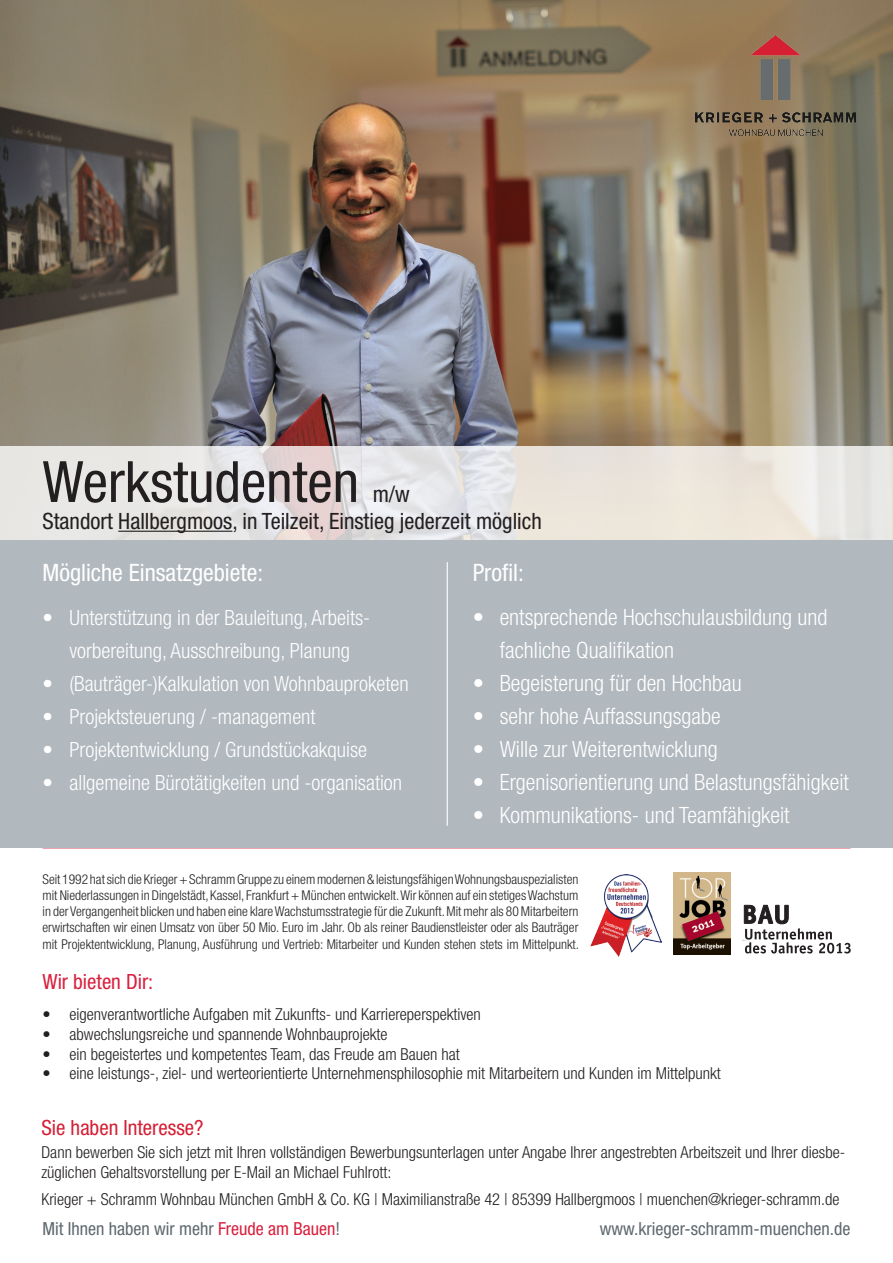
<style>
.page{position:relative;width:893px;height:1263px;background:#fff}
.page>*{position:absolute;margin:0;border:0;box-sizing:border-box;transform-origin:0 0}
.t1{font:condensed 57px "Helvetica Neue";color:#231f20}
.t2{font:condensed 24px "Helvetica Neue";color:#fff}
.t3{font:300 condensed 22.5px/33px "Helvetica Neue";color:#fff}
.t4{font:condensed 22.5px/27px "Helvetica Neue";color:#231f20}
.t5{font:300 condensed 21px/33px "Helvetica Neue";color:#fff;text-align:center}
.t6{font:condensed 21px "Helvetica Neue";color:#d51f35}
.t7{font:condensed 21px "Helvetica Neue";color:#da1f3d}
.t8{font:condensed 18px "Helvetica Neue";color:#5f696f}
.t9{font:300 condensed 16.5px/19.8px "Helvetica Neue";color:#231f20}
.t10{font:300 condensed 13.5px/16.2px "Helvetica Neue";color:#231f20;text-align:justify}
.s1{color:#da1f3d}
</style>
<div class="page">
<img style="left:0;top:0;width:893px;height:446px">
<img style="left:591px;top:874px;width:71px;height:82px">
<img style="left:674px;top:872px;width:56px;height:82px">
<svg style="left:743px;top:904px;width:108px;height:50px"></svg>
<div style="left:0;top:540px;width:893px;height:308px;background:#b1b8be"></div>
<hr style="left:447px;top:562px;width:1px;height:264px;background:#fff">
<svg style="left:0;top:446px;width:893px;height:94px;background:#e8e4e1"></svg>
<hr style="left:118px;top:531px;width:114px;height:1px;background:#231f20">
<img style="left:695px;top:35px;width:160px;height:100px">
<h1 class="t1" style="left:43px;top:449px;width:318px">Werkstudenten</h1>
<h3 class="t4" style="left:43px;top:480px;width:501px;text-indent:330px">m/w<br>Standort Hallbergmoos, in Teilzeit, Einstieg jederzeit möglich</h3>
<h2 class="t2" style="left:43px;top:559px;width:222px">Mögliche Einsatzgebiete:</h2>
<p class="t5" style="left:43px;top:601px;width:329px">• Unterstützung in der Bauleitung, Arbeits&shy;vorbereitung, Ausschreibung, Planung</p>
<p class="t5" style="left:43px;top:667px;width:368px">• (Bauträger-)Kalkulation von Wohnbauproketen</p>
<p class="t5" style="left:43px;top:700px;width:275px">• Projektsteuerung / -management</p>
<p class="t5" style="left:43px;top:733px;width:326px">• Projektentwicklung / Grundstückakquise</p>
<p class="t5" style="left:43px;top:766px;width:361px">• allgemeine Bürotätigkeiten und -organisation</p>
<h2 class="t2" style="left:473px;top:559px;width:53px">Profil:</h2>
<h3 class="t3" style="left:500px;top:600px;width:329px;text-indent:-27px">• entsprechende Hochschulausbildung und fachliche Qualifikation</h3>
<h3 class="t3" style="left:473px;top:666px;width:270px">• Begeisterung für den Hochbau</h3>
<h3 class="t3" style="left:473px;top:699px;width:249px">• sehr hohe Auffassungsgabe</h3>
<h3 class="t3" style="left:473px;top:732px;width:247px">• Wille zur Weiterentwicklung</h3>
<h3 class="t3" style="left:473px;top:765px;width:378px">• Ergenisorientierung und Belastungsfähigkeit</h3>
<h3 class="t3" style="left:473px;top:798px;width:318px">• Kommunikations- und Teamfähigkeit</h3>
<p class="t10" style="left:43px;top:871px;width:538px">Seit 1992 hat sich die Krieger + Schramm Gruppe zu einem modernen &amp; leistungsfähigen Wohnungsbauspezialisten mit Niederlassungen in Dingelstädt, Kassel, Frankfurt + München entwickelt. Wir können auf ein stetiges Wachstum in der Vergangenheit blicken und haben eine klare Wachstumsstrategie für die Zukunft. Mit mehr als 80 Mitarbeitern erwirtschaften wir einen Umsatz von über 50 Mio. Euro im Jahr. Ob als reiner Baudienstleister oder als Bauträger mit Projektentwicklung, Planung, Ausführung und Vertrieb: Mitarbeiter und Kunden stehen stets im Mittelpunkt.</p>
<p class="t7" style="left:43px;top:970px;width:112px">Wir bieten Dir:</p>
<p class="t9" style="left:43px;top:1004px;width:440px">• eigenverantwortliche Aufgaben mit Zukunfts- und Karriereperspektiven</p>
<p class="t9" style="left:43px;top:1024px;width:346px">• abwechslungsreiche und spannende Wohnbauprojekte</p>
<p class="t9" style="left:43px;top:1044px;width:419px">• ein begeistertes und kompetentes Team, das Freude am Bauen hat</p>
<p class="t9" style="left:43px;top:1063px;width:680px">• eine leistungs-, ziel- und werteorientierte Unternehmensphilosophie mit Mitarbeitern und Kunden im Mittelpunkt</p>
<p class="t6" style="left:41px;top:1115px;width:164px">Sie haben Interesse?</p>
<p class="t9" style="left:41px;top:1142px;width:805px">Dann bewerben Sie sich jetzt mit Ihren vollständigen Bewerbungsunterlagen unter Angabe Ihrer angestrebten Arbeitszeit und Ihrer diesbe&shy;züglichen Gehaltsvorstellung per E-Mail an Michael Fuhlrott:</p>
<p class="t9" style="left:41px;top:1189px;width:799px">Krieger + Schramm Wohnbau München GmbH &amp; Co. KG | Maximilianstraße 42 | 85399 Hallbergmoos | muenchen@krieger-schramm.de</p>
<p class="t8" style="left:43px;top:1218px;width:299px">Mit Ihnen haben wir mehr <span class="s1">Freude am Bauen</span>!</p>
<p class="t8" style="left:600px;top:1218px;width:252px">www.krieger-schramm-muenchen.de</p>
</div>
